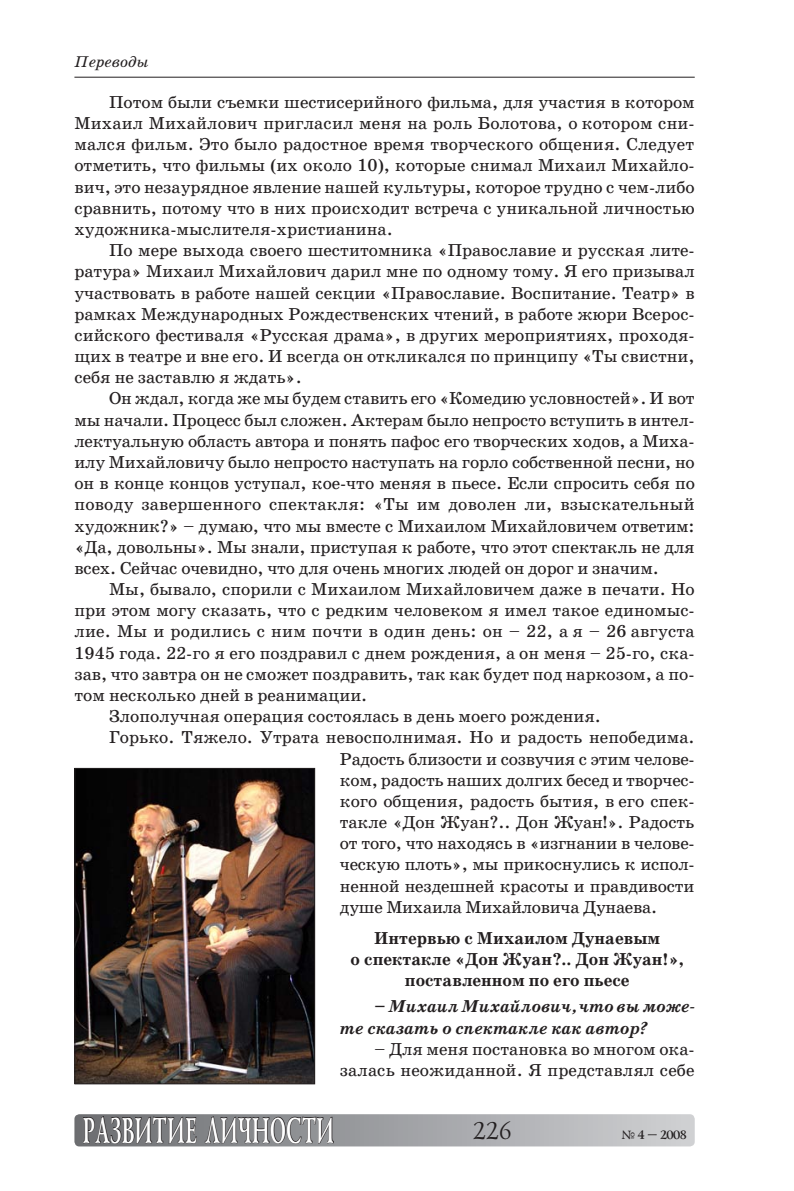
<style>
.page{position:relative;width:794px;height:1191px;background:#fff}
.page>*{position:absolute;margin:0;border:0;box-sizing:border-box;transform-origin:0 0}
.t1{font:700 36.75px "Lazurski C";color:#fff;scale:.57 1}
.t2{font:24.5px "Lazurski C";color:#231f20}
.Text{font:17.5px/21.2px "School Book C";color:#231f20;text-align:justify}
.Text-2{font:17.5px/21.2px "PM School Book Bold Cyrillic";color:#231f20;text-align:center}
.Text-3{font:italic 700 17.5px/21.2px "School Book C";letter-spacing:-.01em;color:#231f20}
.t3{font:15.75px "PM School Book Italic Cyrillic";color:#231f20}
.t4{font:700 12.25px "Lazurski C";color:#231f20}
.s1{font-family:"PM School Book Italic Cyrillic"}
</style>
<div class="page">
<div style="left:74px;top:1114px;width:620px;height:32px;background:linear-gradient(to right,#6b6d70,#cfd0d3);border-radius:5px"></div>
<svg style="left:83px;top:1115px;width:114px;height:29px;background:#5e5d60"></svg>
<svg style="left:205px;top:1116px;width:129px;height:28px;background:#6e6e70"></svg>
<hr style="left:74px;top:77px;width:620px;height:1px;background:#231f20">
<img style="left:76px;top:770px;width:237px;height:312px">
<div style="left:74px;top:768px;width:241px;height:316px;border:1px solid #231f20"></div>
<p class="t3" style="left:74px;top:53px;width:76px">Переводы</p>
<p class="Text" style="left:74px;top:92px;width:622px;text-indent:35px">Потом были съемки шестисерийного фильма, для участия в котором Михаил Михайлович пригласил меня на роль Болотова, о котором сни&shy;мался фильм. Это было радостное время творческого общения. Следует отметить, что фильмы (их около 10), которые снимал Михаил Михайло&shy;вич, это незаурядное явление нашей культуры, которое трудно с чем-либо сравнить, потому что в них происходит встреча с уникальной личностью художника-мыслителя-христианина.</p>
<p class="Text" style="left:74px;top:240px;width:622px;text-indent:35px">По мере выхода своего шеститомника «Православие и русская лите&shy;ратура» Михаил Михайлович дарил мне по одному тому. Я его призывал участвовать в работе нашей секции «Православие. Воспитание. Театр» в рамках Международных Рождественских чтений, в работе жюри Всерос&shy;сийского фестиваля «Русская драма», в других мероприятиях, проходя&shy;щих в театре и вне его. И всегда он откликался по принципу «Ты свистни, себя не заставлю я ждать».</p>
<p class="Text" style="left:74px;top:388px;width:622px;text-indent:35px">Он ждал, когда же мы будем ставить его «Комедию условностей». И вот мы начали. Процесс был сложен. Актерам было непросто вступить в интел&shy;лектуальную область автора и понять пафос его творческих ходов, а Миха&shy;илу Михайловичу было непросто наступать на горло собственной песни, но он в конце концов уступал, кое-что меняя в пьесе. Если спросить себя по поводу завершенного спектакля: «Ты им доволен ли, взыскательный художник?» – думаю, что мы вместе с Михаилом Михайловичем ответим: «Да, довольны». Мы знали, приступая к работе, что этот спектакль не для всех. Сейчас очевидно, что для очень многих людей он дорог и значим.</p>
<p class="Text" style="left:74px;top:579px;width:622px;text-indent:35px">Мы, бывало, спорили с Михаилом Михайловичем даже в печати. Но при этом могу сказать, что с редким человеком я имел такое единомыс&shy;лие. Мы и родились с ним почти в один день: он – 22, а я – 26 августа 1945 года. 22-го я его поздравил с днем рождения, а он меня – 25-го, ска&shy;зав, что завтра он не сможет поздравить, так как будет под наркозом, а по&shy;том несколько дней в реанимации.</p>
<p class="Text" style="left:109px;top:706px;width:493px">Злополучная операция состоялась в день моего рождения.</p>
<p class="Text" style="left:340px;top:727px;width:356px;text-indent:-231px">Горько. Тяжело. Утрата невосполнимая. Но и радость непобедима.<br>Радость близости и созвучия с этим челове&shy;ком, радость наших долгих бесед и творчес&shy;кого общения, радость бытия, в его спек&shy;такле «Дон Жуан?.. Дон Жуан!». Радость от того, что находясь в «изгнании в челове&shy;ческую плоть», мы прикоснулись к испол&shy;ненной нездешней красоты и правдивости душе Михаила Михайловича Дунаева.</p>
<p class="Text-2" style="left:350px;top:927px;width:335px">Интервью с Михаилом Дунаевым<br>о спектакле «Дон Жуан?.. Дон Жуан!», поставленном по его пьесе</p>
<p class="Text-3" style="left:340px;top:996px;width:356px;text-indent:35px">– Михаил Михайлович, что вы може&shy;те сказать о спектакле как автор?</p>
<p class="Text" style="left:340px;top:1038px;width:356px;text-align:right"><span class="s1">–</span> Для меня постановка во многом ока&shy;залась неожиданной. Я представлял себе</p>
<h1 class="t1" style="left:81px;top:1109px;width:49px">РАЗВИТИЕ</h1>
<h1 class="t1" style="left:204px;top:1109px;width:112px">ЛИЧНОСТИ</h1>
<h2 class="t2" style="left:471px;top:1116px;width:38px">226</h2>
<p class="t4" style="left:621px;top:1128px;width:66px">№ 4 – 2008</p>
</div>
